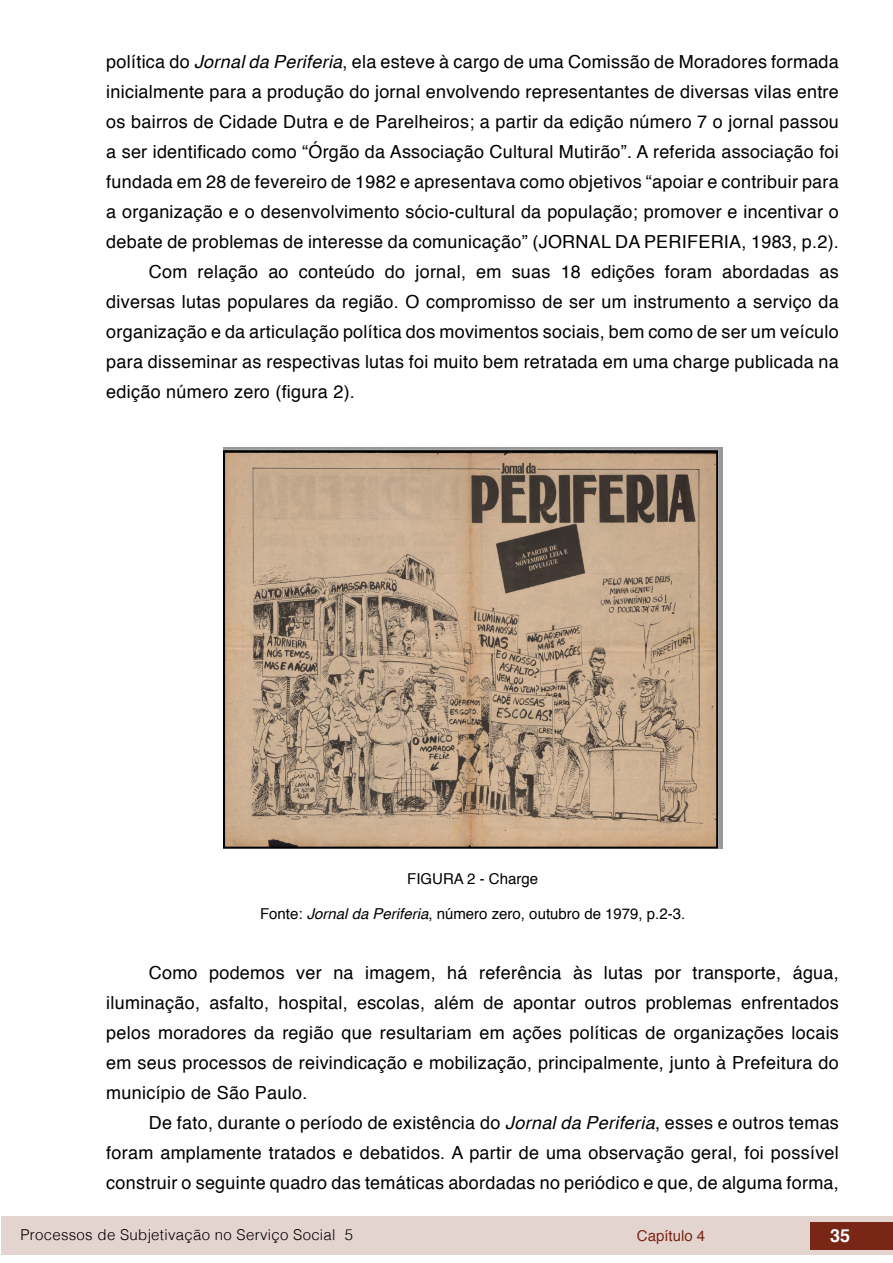
<style>
.page{position:relative;width:893px;height:1263px;background:#fff}
.page>*{position:absolute;margin:0;border:0;box-sizing:border-box;transform-origin:0 0}
.txt{font:18px/30px "Helvetica";letter-spacing:.015em;color:#000;text-align:justify}
.citacoes{font:18px/30px "Helvetica";letter-spacing:.015em;color:#000;text-align:justify}
.t1{font:700 18px "Helvetica";color:#fff}
.info_tab_gra_imag{font:15px "Helvetica";color:#000}
.t2{font:300 15px "Helvetica";letter-spacing:.02em;color:#000}
.t3{font:15px "Helvetica";color:#7a2616}
.s1{font-style:italic}
</style>
<div class="page">
<div style="left:1px;top:1216px;width:891px;height:38px;background:#e4d4d0"></div>
<div style="left:810px;top:1222px;width:83px;height:27px;background:#7a2616"></div>
<img style="left:223px;top:448px;width:499px;height:401px">
<p class="citacoes" style="left:106px;top:47px;width:734px">política do <span class="s1">Jornal da Periferia</span>, ela esteve à cargo de uma Comissão de Moradores formada inicialmente para a produção do jornal envolvendo representantes de diversas vilas entre os bairros de Cidade Dutra e de Parelheiros; a partir da edição número 7 o jornal passou a ser identificado como “Órgão da Associação Cultural Mutirão”. A referida associação foi fundada em 28 de fevereiro de 1982 e apresentava como objetivos “apoiar e contribuir para a organização e o desenvolvimento sócio-cultural da população; promover e incentivar o debate de problemas de interesse da comunicação” (JORNAL DA PERIFERIA, 1983, p.2).</p>
<p class="txt" style="left:106px;top:257px;width:734px;text-indent:43px">Com relação ao conteúdo do jornal, em suas 18 edições foram abordadas as diversas lutas populares da região. O compromisso de ser um instrumento a serviço da organização e da articulação política dos movimentos sociais, bem como de ser um veículo para disseminar as respectivas lutas foi muito bem retratada em uma charge publicada na edição número zero (figura 2).</p>
<p class="info_tab_gra_imag" style="left:407px;top:867px;width:132px">FIGURA 2 - Charge</p>
<p class="info_tab_gra_imag" style="left:260px;top:902px;width:427px">Fonte: <span class="s1">Jornal da Periferia</span>, número zero, outubro de 1979, p.2-3.</p>
<p class="txt" style="left:106px;top:958px;width:734px;text-indent:43px">Como podemos ver na imagem, há referência às lutas por transporte, água, iluminação, asfalto, hospital, escolas, além de apontar outros problemas enfrentados pelos moradores da região que resultariam em ações políticas de organizações locais em seus processos de reivindicação e mobilização, principalmente, junto à Prefeitura do município de São Paulo.</p>
<p class="txt" style="left:106px;top:1108px;width:734px;text-indent:43px">De fato, durante o período de existência do <span class="s1">Jornal da Periferia</span>, esses e outros temas foram amplamente tratados e debatidos. A partir de uma observação geral, foi possível construir o seguinte quadro das temáticas abordadas no periódico e que, de alguma forma,</p>
<p class="t2" style="left:20px;top:1222px;width:334px">Processos de Subjetivação no Serviço Social 5</p>
<p class="t3" style="left:637px;top:1224px;width:70px">Capítulo 4</p>
<p class="t1" style="left:830px;top:1221px;width:22px">35</p>
</div>
